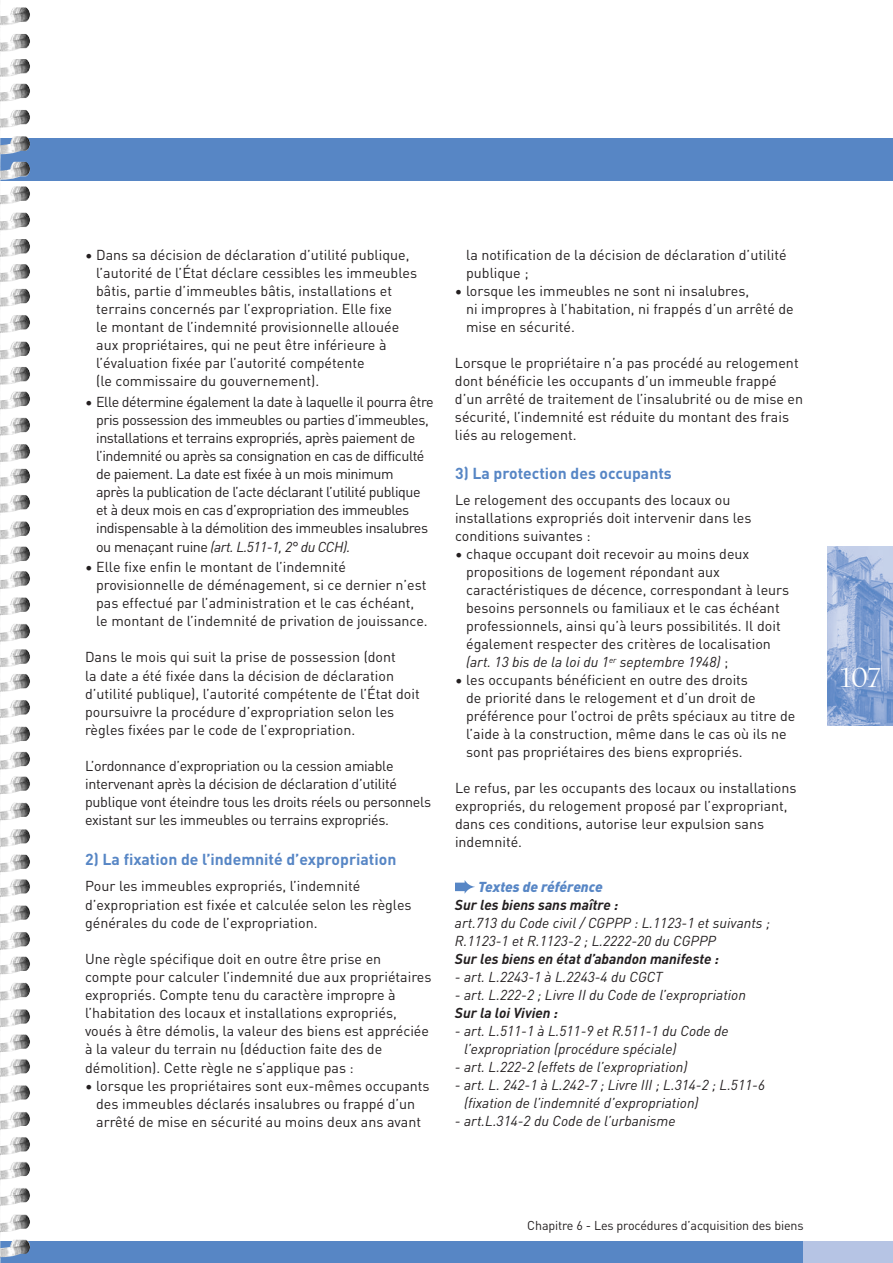
<style>
.page{position:relative;width:893px;height:1263px;background:#fff}
.page>*{position:absolute;margin:0;border:0;box-sizing:border-box;transform-origin:0 0}
.t1{font:27px "Charlemagne";color:#fff}
.t2{font:700 15.75px "DIN Pro";color:#5786c5}
.t3{font:14.25px/18.1px "DIN Pro";color:#231f20}
.t4{font:14.25px/18.1px "DIN Pro";letter-spacing:-.03em;color:#231f20}
.t5{font:italic 14.25px/18px "DIN Pro";color:#231f20}
.t6{font:14.25px/18.1px "DIN Pro";letter-spacing:-.02em;color:#231f20}
.t7{font:italic 700 14.25px "DIN Pro";color:#231f20}
.t8{font:italic 900 14.25px "DIN Pro";color:#5786c5}
.t9{font:12.75px "DIN Pro";letter-spacing:-.01em;color:#231f20}
.s1{font-style:italic}
</style>
<div class="page">
<div style="left:0;top:138px;width:893px;height:43px;background:#5786c5"></div>
<div style="left:0;top:1242px;width:893px;height:21px;background:#5786c5"></div>
<div style="left:804px;top:1242px;width:89px;height:21px;background:#b6c4e4"></div>
<img style="left:0;top:7px;width:30px;height:1256px">
<img style="left:827px;top:546px;width:66px;height:179px">
<svg style="left:455px;top:880px;width:20px;height:13px"></svg>
<p class="t3" style="left:96px;top:244px;width:322px;text-indent:-11px">• Dans sa décision de déclaration d’utilité publique, l’autorité de l’État déclare cessibles les immeubles bâtis, partie d’immeubles bâtis, installations et terrains concernés par l’expropriation. Elle fixe<br>le montant de l’indemnité provisionnelle allouée aux propriétaires, qui ne peut être inférieure à l’évaluation fixée par l’autorité compétente<br>(le commissaire du gouvernement).</p>
<p class="t4" style="left:96px;top:392px;width:339px;text-indent:-11px">• Elle détermine également la date à laquelle il pourra être pris possession des immeubles ou parties d’immeubles, installations et terrains expropriés, après paiement de l’indemnité ou après sa consignation en cas de difficulté de paiement. La date est fixée à un mois minimum<br>après la publication de l’acte déclarant l’utilité publique et à deux mois en cas d’expropriation des immeubles indispensable à la démolition des immeubles insalubres ou menaçant ruine <span class="s1">(art. L.511-1, 2° du CCH).</span></p>
<p class="t3" style="left:96px;top:557px;width:333px;text-indent:-11px">• Elle fixe enfin le montant de l’indemnité provisionnelle de déménagement, si ce dernier n’est pas effectué par l’administration et le cas échéant, le montant de l’indemnité de privation de jouissance.</p>
<p class="t3" style="left:85px;top:647px;width:336px">Dans le mois qui suit la prise de possession (dont<br>la date a été fixée dans la décision de déclaration d’utilité publique), l’autorité compétente de l’État doit poursuivre la procédure d’expropriation selon les règles fixées par le code de l’expropriation.</p>
<p class="t6" style="left:85px;top:756px;width:348px">L’ordonnance d’expropriation ou la cession amiable intervenant après la décision de déclaration d’utilité publique vont éteindre tous les droits réels ou personnels existant sur les immeubles ou terrains expropriés.</p>
<p class="t2" style="left:85px;top:847px;width:313px">2) La fixation de l’indemnité d’expropriation</p>
<p class="t3" style="left:85px;top:876px;width:328px">Pour les immeubles expropriés, l’indemnité d’expropriation est fixée et calculée selon les règles générales du code de l’expropriation.</p>
<p class="t3" style="left:85px;top:949px;width:348px">Une règle spécifique doit en outre être prise en compte pour calculer l’indemnité due aux propriétaires expropriés. Compte tenu du caractère impropre à l’habitation des locaux et installations expropriés, voués à être démolis, la valeur des biens est appréciée à la valeur du terrain nu (déduction faite des de démolition). Cette règle ne s’applique pas :</p>
<p class="t3" style="left:85px;top:1075px;width:346px;text-align:center">• lorsque les propriétaires sont eux-mêmes occupants des immeubles déclarés insalubres ou frappé d’un arrêté de mise en sécurité au moins deux ans avant</p>
<p class="t3" style="left:466px;top:245px;width:322px">la notification de la décision de déclaration d’utilité publique ;</p>
<p class="t3" style="left:466px;top:281px;width:329px;text-indent:-11px">• lorsque les immeubles ne sont ni insalubres,<br>ni impropres à l’habitation, ni frappés d’un arrêté de mise en sécurité.</p>
<p class="t3" style="left:455px;top:353px;width:350px">Lorsque le propriétaire n’a pas procédé au relogement dont bénéficie les occupants d’un immeuble frappé d’un arrêté de traitement de l’insalubrité ou de mise en sécurité, l’indemnité est réduite du montant des frais liés au relogement.</p>
<p class="t2" style="left:455px;top:461px;width:218px">3) La protection des occupants</p>
<p class="t3" style="left:455px;top:490px;width:298px">Le relogement des occupants des locaux ou installations expropriés doit intervenir dans les conditions suivantes :</p>
<p class="t3" style="left:466px;top:544px;width:325px;text-indent:-11px">• chaque occupant doit recevoir au moins deux propositions de logement répondant aux caractéristiques de décence, correspondant à leurs besoins personnels ou familiaux et le cas échéant professionnels, ainsi qu’à leurs possibilités. Il doit également respecter des critères de localisation <span class="s1">(art. 13 bis de la loi du 1</span><sup>er</sup> <span class="s1">septembre 1948)</span> ;</p>
<p class="t3" style="left:466px;top:670px;width:331px;text-indent:-11px">• les occupants bénéficient en outre des droits<br>de priorité dans le relogement et d’un droit de préférence pour l’octroi de prêts spéciaux au titre de l’aide à la construction, même dans le cas où ils ne sont pas propriétaires des biens expropriés.</p>
<p class="t3" style="left:455px;top:778px;width:343px">Le refus, par les occupants des locaux ou installations expropriés, du relogement proposé par l’expropriant, dans ces conditions, autorise leur expulsion sans indemnité.</p>
<p class="t8" style="left:478px;top:875px;width:126px">Textes de référence</p>
<p class="t7" style="left:455px;top:894px;width:165px">Sur les biens sans maître :</p>
<p class="t5" style="left:455px;top:913px;width:317px">art.713 du Code civil / CGPPP : L.1123-1 et suivants ;<br>R.1123-1 et R.1123-2 ; L.2222-20 du CGPPP</p>
<p class="t7" style="left:455px;top:948px;width:266px">Sur les biens en état d’abandon manifeste :</p>
<p class="t5" style="left:455px;top:967px;width:209px">- art. L.2243-1 à L.2243-4 du CGCT</p>
<p class="t5" style="left:455px;top:985px;width:293px">- art. L.222-2 ; Livre II du Code de l’expropriation</p>
<p class="t7" style="left:455px;top:1002px;width:104px">Sur la loi Vivien :</p>
<p class="t5" style="left:464px;top:1021px;width:266px;text-indent:-9px">- art. L.511-1 à L.511-9 et R.511-1 du Code de l’expropriation (procédure spéciale)</p>
<p class="t5" style="left:455px;top:1057px;width:234px">- art. L.222-2 (effets de l’expropriation)</p>
<p class="t5" style="left:464px;top:1075px;width:302px;text-indent:-9px">- art. L. 242-1 à L.242-7 ; Livre III ; L.314-2 ; L.511-6 (fixation de l’indemnité d’expropriation)</p>
<p class="t5" style="left:455px;top:1111px;width:222px">- art.L.314-2 du Code de l’urbanisme</p>
<p class="t9" style="left:527px;top:1216px;width:278px">Chapitre 6 - Les procédures d’acquisition des biens</p>
<h1 class="t1" style="left:840px;top:662px;width:43px">107</h1>
</div>
